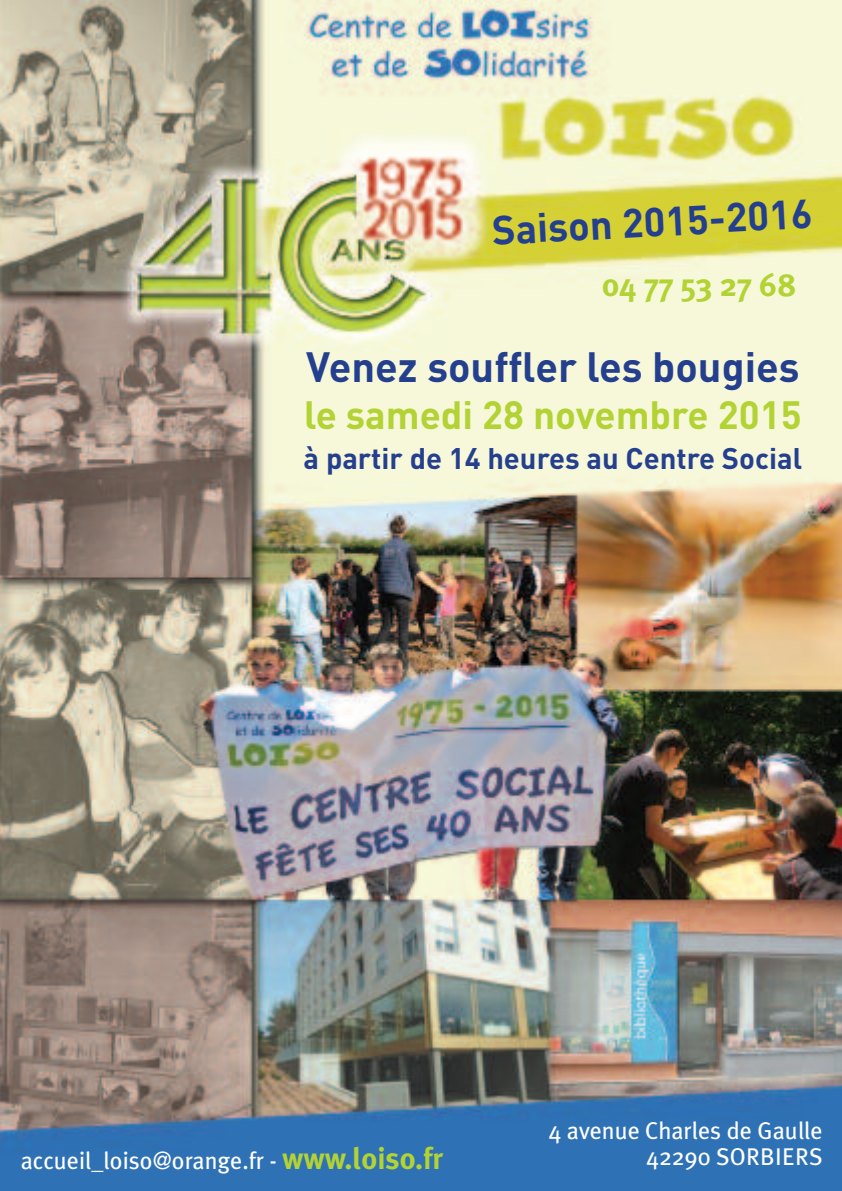
<style>
.page{position:relative;width:842px;height:1191px;background:#fff}
.page>*{position:absolute;margin:0;border:0;box-sizing:border-box;transform-origin:0 0}
.t1{font:700 41.8px "DIN";color:#253f8f}
.t2{font:700 40.4px "DIN";color:#253f8f}
.t3{font:700 39px "DIN";color:#b3d234}
.t4{font:700 32.2px "Meta Plus";color:#b3d234}
.t5{font:700 29.4px "DIN";color:#253f8f}
.t6{font:24.2px "Meta Plus";color:#fff}
.s1{font-weight:700;font-size:30.2px;color:#b3d234}
</style>
<div class="page">
<img style="left:0;top:0;width:842px;height:1191px">
<h2 class="t2" style="left:491px;top:207px;width:321px;rotate:-3deg">Saison 2015-2016</h2>
<h3 class="t4" style="left:602px;top:266px;width:196px">04 77 53 27 68</h3>
<h1 class="t1" style="left:306px;top:343px;width:495px">Venez souffler les bougies</h1>
<h3 class="t3" style="left:304px;top:393px;width:499px">le samedi 28 novembre 2015</h3>
<p class="t5" style="left:304px;top:442px;width:500px">à partir de 14 heures au Centre Social</p>
<p class="t6" style="left:549px;top:1116px;width:276px">4 avenue Charles de Gaulle</p>
<p class="t6" style="left:21px;top:1146px;width:424px">accueil_loiso@orange.fr - <span class="s1">www.loiso.fr</span></p>
<p class="t6" style="left:646px;top:1142px;width:178px">42290 SORBIERS</p>
</div>
